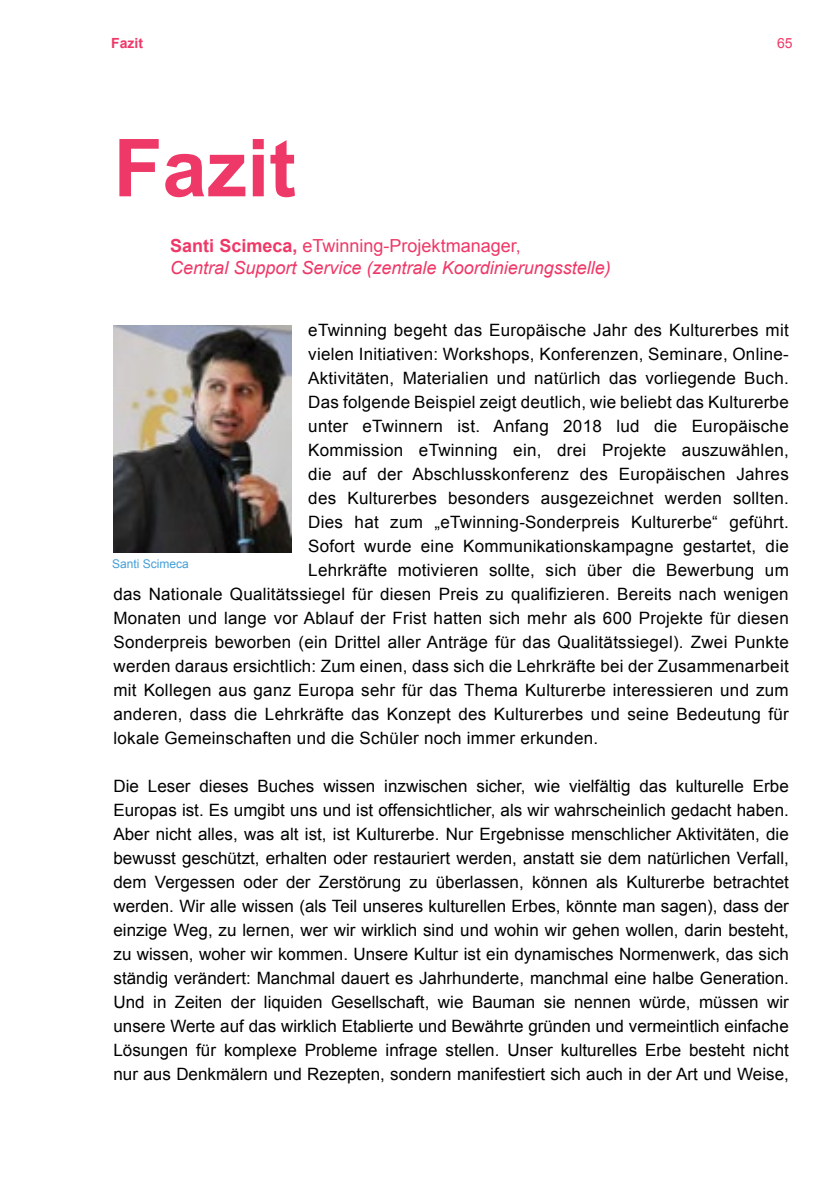
<style>
.page{position:relative;width:840px;height:1191px;background:#fff}
.page>*{position:absolute;margin:0;border:0;box-sizing:border-box;transform-origin:0 0}
.t1{font:700 80px "Arial";color:#ee3968}
.t2{font:italic 18px/22px "Arial";color:#ee3968}
.t3{font:17px/24px "Arial";letter-spacing:.015em;color:#000;text-align:justify}
.t4{font:700 14px "Arial";color:#ee3968}
.t5{font:14px "Arial";color:#ee3968}
.t6{font:12px "Arial";color:#449fd8}
.s1{font-weight:700;font-style:normal}
.s2{font-style:normal}
</style>
<div class="page">
<img style="left:113px;top:325px;width:178px;height:227px">
<p class="t4" style="left:111px;top:34px;width:33px">Fazit</p>
<h1 class="t1" style="left:113px;top:115px;width:184px">Fazit</h1>
<p class="t2" style="left:170px;top:235px;width:442px"><span class="s1">Santi Scimeca,</span> <span class="s2">eTwinning-Projektmanager,<br></span>Central Support Service (zentrale Koordinierungsstelle)</p>
<p class="t5" style="left:776px;top:34px;width:17px">65</p>
<p class="t3" style="left:308px;top:318px;width:482px">eTwinning begeht das Europäische Jahr des Kulturerbes mit</p>
<p class="t3" style="left:308px;top:342px;width:482px">vielen Initiativen: Workshops, Konferenzen, Seminare, Online-</p>
<p class="t3" style="left:308px;top:366px;width:482px">Aktivitäten, Materialien und natürlich das vorliegende Buch.</p>
<p class="t3" style="left:308px;top:390px;width:481px">Das folgende Beispiel zeigt deutlich, wie beliebt das Kulturerbe</p>
<p class="t3" style="left:308px;top:414px;width:482px">unter eTwinnern ist. Anfang 2018 lud die Europäische</p>
<p class="t3" style="left:308px;top:438px;width:482px">Kommission eTwinning ein, drei Projekte auszuwählen,</p>
<p class="t3" style="left:308px;top:462px;width:482px">die auf der Abschlusskonferenz des Europäischen Jahres</p>
<p class="t3" style="left:308px;top:486px;width:482px">des Kulturerbes besonders ausgezeichnet werden sollten.</p>
<p class="t3" style="left:308px;top:510px;width:482px">Dies hat zum „eTwinning-Sonderpreis Kulturerbe“ geführt.</p>
<p class="t3" style="left:308px;top:534px;width:482px">Sofort wurde eine Kommunikationskampagne gestartet, die</p>
<p class="t3" style="left:308px;top:558px;width:482px">Lehrkräfte motivieren sollte, sich über die Bewerbung um</p>
<p class="t3" style="left:113px;top:582px;width:676px">das Nationale Qualitätssiegel für diesen Preis zu qualifizieren. Bereits nach wenigen</p>
<p class="t3" style="left:113px;top:606px;width:676px">Monaten und lange vor Ablauf der Frist hatten sich mehr als 600 Projekte für diesen</p>
<p class="t3" style="left:113px;top:630px;width:676px">Sonderpreis beworben (ein Drittel aller Anträge für das Qualitätssiegel). Zwei Punkte</p>
<p class="t3" style="left:113px;top:654px;width:676px">werden daraus ersichtlich: Zum einen, dass sich die Lehrkräfte bei der Zusammenarbeit</p>
<p class="t3" style="left:113px;top:678px;width:676px">mit Kollegen aus ganz Europa sehr für das Thema Kulturerbe interessieren und zum</p>
<p class="t3" style="left:113px;top:702px;width:676px">anderen, dass die Lehrkräfte das Konzept des Kulturerbes und seine Bedeutung für</p>
<p class="t3" style="left:113px;top:726px;width:486px">lokale Gemeinschaften und die Schüler noch immer erkunden.</p>
<p class="t3" style="left:113px;top:774px;width:676px">Die Leser dieses Buches wissen inzwischen sicher, wie vielfältig das kulturelle Erbe Europas ist. Es umgibt uns und ist offensichtlicher, als wir wahrscheinlich gedacht haben.<br>Aber nicht alles, was alt ist, ist Kulturerbe. Nur Ergebnisse menschlicher Aktivitäten, die bewusst geschützt, erhalten oder restauriert werden, anstatt sie dem natürlichen Verfall, dem Vergessen oder der Zerstörung zu überlassen, können als Kulturerbe betrachtet werden. Wir alle wissen (als Teil unseres kulturellen Erbes, könnte man sagen), dass der einzige Weg, zu lernen, wer wir wirklich sind und wohin wir gehen wollen, darin besteht, zu wissen, woher wir kommen. Unsere Kultur ist ein dynamisches Normenwerk, das sich ständig verändert: Manchmal dauert es Jahrhunderte, manchmal eine halbe Generation.<br>Und in Zeiten der liquiden Gesellschaft, wie Bauman sie nennen würde, müssen wir unsere Werte auf das wirklich Etablierte und Bewährte gründen und vermeintlich einfache Lösungen für komplexe Probleme infrage stellen. Unser kulturelles Erbe besteht nicht nur aus Denkmälern und Rezepten, sondern manifestiert sich auch in der Art und Weise,</p>
<p class="t6" style="left:112px;top:555px;width:78px">Santi Scimeca</p>
</div>
